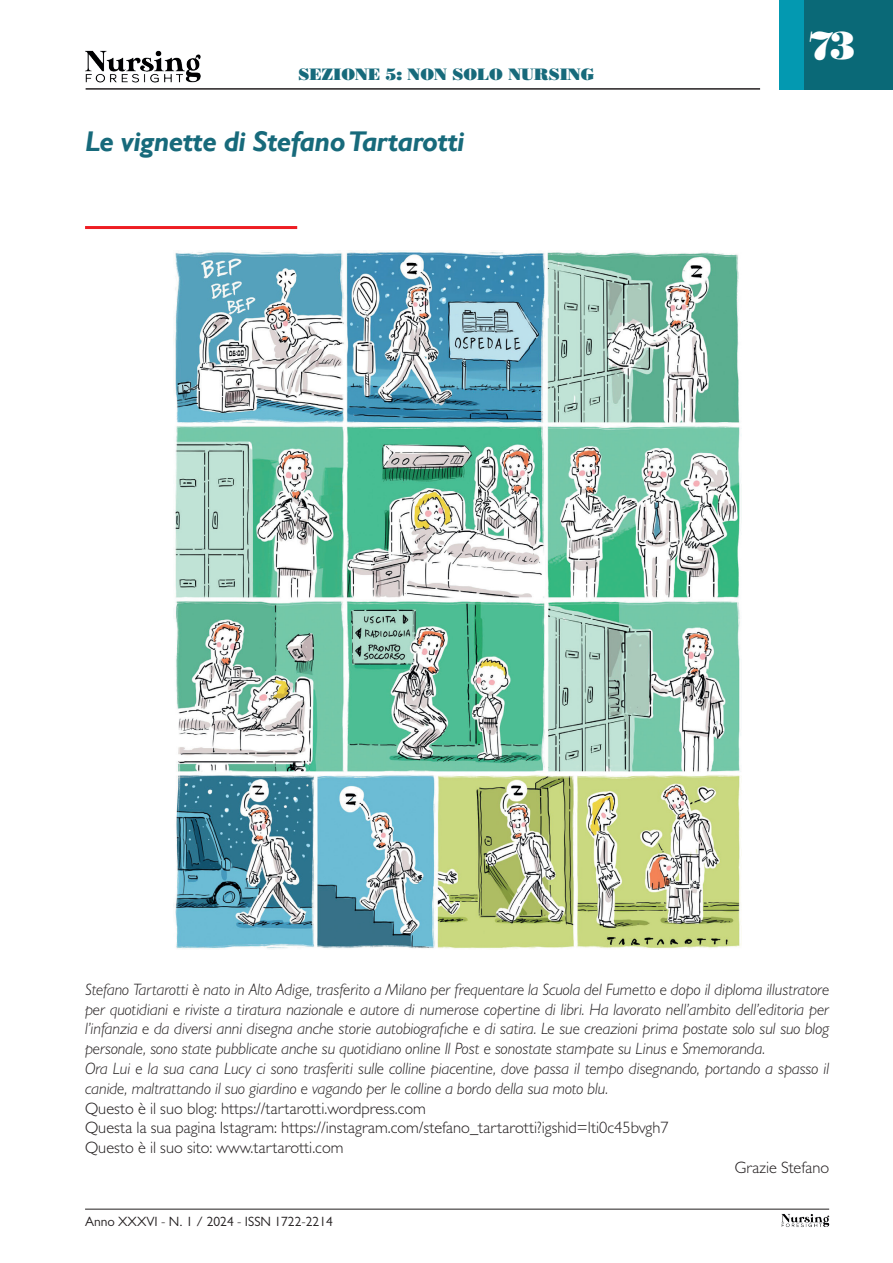
<style>
.page{position:relative;width:893px;height:1263px;background:#fff}
.page>*{position:absolute;margin:0;border:0;box-sizing:border-box;transform-origin:0 0}
.t1{font:39px "Bodoni Poster";color:#fff}
.t2{font:italic 700 28.5px "Gill Sans";letter-spacing:-.02em;color:#176a7b}
.t3{font:italic 300 16.5px/19.8px "Gill Sans";color:#231f20}
.t4{font:300 16.5px/19.8px "Gill Sans";color:#231f20}
.t5{font:16.5px "Bodoni Poster";color:#176a7b}
.t6{font:13.5px "Gill Sans";color:#231f20}
</style>
<div class="page">
<hr style="left:85px;top:1209px;width:744px;height:1px;background:#231f20">
<img style="left:781px;top:1213px;width:49px;height:14px">
<div style="left:792px;top:0;width:101px;height:90px;background:#0a6977"></div>
<div style="left:779px;top:0;width:25px;height:90px;background:#0399b1"></div>
<hr style="left:86px;top:88px;width:674px;height:2px;background:#231f20">
<img style="left:85px;top:50px;width:116px;height:33px">
<hr style="left:85px;top:226px;width:212px;height:3px;background:#ee1d23">
<img style="left:173px;top:251px;width:568px;height:698px">
<p class="t5" style="left:298px;top:64px;width:298px">SEZIONE 5: NON SOLO NURSING</p>
<h2 class="t2" style="left:85px;top:125px;width:381px">Le vignette di Stefano Tartarotti</h2>
<h1 class="t1" style="left:808px;top:22px;width:50px">73</h1>
<p class="t3" style="left:85px;top:979px;width:746px">Stefano Tartarotti è nato in Alto Adige, trasferito a Milano per frequentare la Scuola del Fumetto e dopo il diploma illustratore per quotidiani e riviste a tiratura nazionale e autore di numerose copertine di libri. Ha lavorato nell’ambito dell’editoria per l’infanzia e da diversi anni disegna anche storie autobiografiche e di satira. Le sue creazioni prima postate solo sul suo blog personale, sono state pubblicate anche su quotidiano online Il Post e sonostate stampate su Linus e Smemoranda.<br>Ora Lui e la sua cana Lucy ci sono trasferiti sulle colline piacentine, dove passa il tempo disegnando, portando a spasso il canide, maltrattando il suo giardino e vagando per le colline a bordo della sua moto blu.</p>
<p class="t4" style="left:85px;top:1098px;width:585px">Questo è il suo blog: https://tartarotti.wordpress.com<br>Questa la sua pagina Istagram: https://instagram.com/stefano_tartarotti?igshid=lti0c45bvgh7<br>Questo è il suo sito: www.tartarotti.com</p>
<p class="t4" style="left:735px;top:1157px;width:96px">Grazie Stefano</p>
<p class="t6" style="left:85px;top:1214px;width:249px">Anno XXXVI - N. 1 / 2024 - ISSN 1722-2214</p>
</div>
